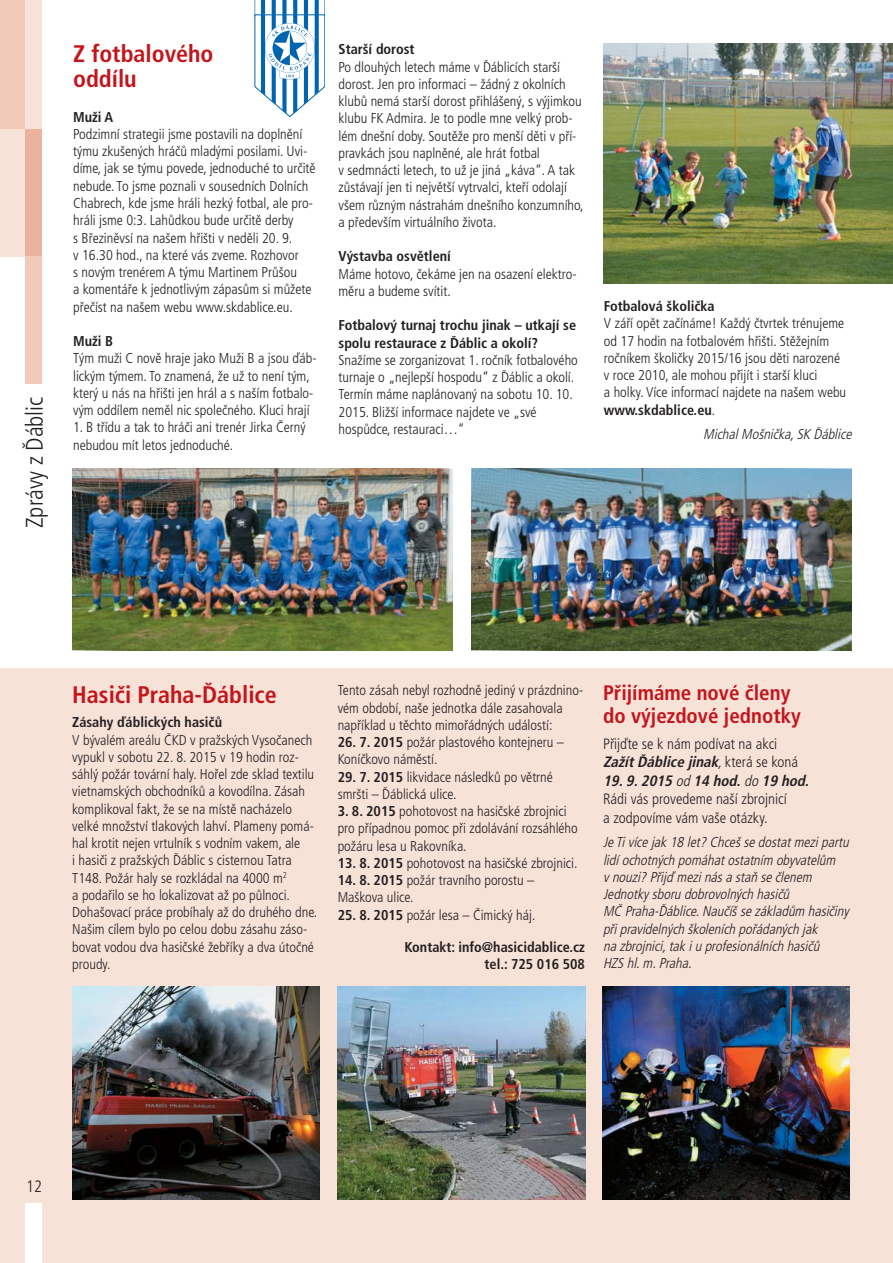
<style>
.page{position:relative;width:893px;height:1263px;background:#fff}
.page>*{position:absolute;margin:0;border:0;box-sizing:border-box;transform-origin:0 0}
.t1{font:700 condensed 24px/25.5px "Frutiger CE";color:#c4151c}
.t2{font:300 condensed 24px "Frutiger CE";color:#231f20}
.t3{font:700 condensed 21px/22.5px "Frutiger CE";color:#c4151c}
.t4{font:300 condensed 16.5px "Frutiger CE";color:#231f20}
.t5{font:300 condensed 15px/18.5px "Frutiger CE";color:#231f20}
.t6{font:300 condensed 14.25px/17.2px "Frutiger CE";color:#231f20}
.t7{font:italic 300 condensed 14.25px/17.2px "Frutiger CE";color:#231f20}
.t8{font:700 condensed 14.25px/17.2px "Frutiger CE";color:#231f20}
.s1{font-weight:700}
.s2{font-weight:700;font-style:italic}
.s3{font-style:italic}
</style>
<div class="page">
<div style="left:0;top:668px;width:893px;height:595px;background:#f7e2d8"></div>
<div style="left:0;top:128px;width:25px;height:129px;background:#f7e2d8"></div>
<div style="left:25px;top:128px;width:17px;height:129px;background:#ebb39e"></div>
<div style="left:0;top:0;width:25px;height:129px;background:#f1cab9"></div>
<div style="left:25px;top:0;width:17px;height:129px;background:#f7e2d8"></div>
<div style="left:25px;top:257px;width:17px;height:127px;background:#f1cab9"></div>
<div style="left:26px;top:1204px;width:16px;height:59px;background:#fff"></div>
<svg style="left:255px;top:0;width:70px;height:117px"></svg>
<img style="left:472px;top:469px;width:379px;height:181px">
<img style="left:72px;top:469px;width:381px;height:181px">
<img style="left:603px;top:44px;width:289px;height:239px">
<img style="left:72px;top:986px;width:247px;height:213px">
<img style="left:338px;top:986px;width:247px;height:213px">
<img style="left:603px;top:986px;width:247px;height:213px">
<h1 class="t2" style="left:23px;top:528px;width:133px;rotate:-90deg">Zprávy z Ďáblic</h1>
<h1 class="t1" style="left:73px;top:42px;width:142px">Z fotbalového oddílu</h1>
<p class="t8" style="left:73px;top:109px;width:42px">Muži A</p>
<p class="t6" style="left:73px;top:126px;width:244px">Podzimní strategii jsme postavili na doplnění týmu zkušených hráčů mladými posilami. Uvi&shy;díme, jak se týmu povede, jednoduché to určitě nebude. To jsme poznali v sousedních Dolních Chabrech, kde jsme hráli hezký fotbal, ale pro&shy;hráli jsme 0:3. Lahůdkou bude určitě derby<br>s Březiněvsí na našem hřišti v neděli 20. 9.<br>v 16.30 hod., na které vás zveme. Rozhovor<br>s novým trenérem A týmu Martinem Průšou<br>a komentáře k jednotlivým zápasům si můžete přečíst na našem webu www.skdablice.eu.</p>
<p class="t8" style="left:73px;top:333px;width:42px">Muži B</p>
<p class="t6" style="left:73px;top:350px;width:245px">Tým muži C nově hraje jako Muži B a jsou ďáb&shy;lickým týmem. To znamená, že už to není tým, který u nás na hřišti jen hrál a s naším fotbalo&shy;vým oddílem neměl nic společného. Kluci hrají</p>
<p class="t6" style="left:73px;top:419px;width:234px">1. B třídu a tak to hráči ani trenér Jirka Černý nebudou mít letos jednoduché.</p>
<p class="t8" style="left:339px;top:42px;width:78px">Starší dorost</p>
<p class="t6" style="left:339px;top:59px;width:247px">Po dlouhých letech máme v Ďáblicích starší dorost. Jen pro informaci – žádný z okolních klubů nemá starší dorost přihlášený, s výjimkou klubu FK Admira. Je to podle mne velký prob&shy;lém dnešní doby. Soutěže pro menší děti v pří&shy;pravkách jsou naplněné, ale hrát fotbal<br>v sedmnácti letech, to už je jiná „káva“. A tak zůstávají jen ti největší vytrvalci, kteří odolají všem různým nástrahám dnešního konzumního, a především virtuálního života.</p>
<p class="t8" style="left:339px;top:249px;width:114px">Výstavba osvětlení</p>
<p class="t6" style="left:339px;top:266px;width:240px">Máme hotovo, čekáme jen na osazení elektro&shy;měru a budeme svítit.</p>
<p class="t8" style="left:339px;top:318px;width:239px">Fotbalový turnaj trochu jinak – utkají se spolu restaurace z Ďáblic a okolí?</p>
<p class="t6" style="left:339px;top:352px;width:241px">Snažíme se zorganizovat 1. ročník fotbalového turnaje o „nejlepší hospodu“ z Ďáblic a okolí.<br>Termín máme naplánovaný na sobotu 10. 10.<br>2015. Bližší informace najdete ve „své hospůdce, restauraci…“</p>
<p class="t8" style="left:604px;top:298px;width:112px">Fotbalová školička</p>
<p class="t6" style="left:604px;top:315px;width:244px">V září opět začínáme! Každý čtvrtek trénujeme od 17 hodin na fotbalovém hřišti. Stěžejním ročníkem školičky 2015/16 jsou děti narozené v roce 2010, ale mohou přijít i starší kluci<br>a holky. Více informací najdete na našem webu <span class="s1">www.skdablice.eu</span>.</p>
<p class="t7" style="left:703px;top:426px;width:153px">MichalMošnička,SK Ďáblice</p>
<h1 class="t1" style="left:72px;top:683px;width:206px">Hasiči Praha-Ďáblice</h1>
<p class="t8" style="left:72px;top:714px;width:151px">Zásahy ďáblických hasičů</p>
<p class="t6" style="left:72px;top:732px;width:247px">V bývalém areálu ČKD v pražských Vysočanech vypukl v sobotu 22. 8. 2015 v 19 hodin roz&shy;sáhlý požár tovární haly. Hořel zde sklad textilu vietnamských obchodníků a kovodílna. Zásah komplikoval fakt, že se na místě nacházelo velké množství tlakových lahví. Plameny pomá&shy;hal krotit nejen vrtulník s vodním vakem, ale<br>i hasiči z pražských Ďáblic s cisternou Tatra T148. Požár haly se rozkládal na 4000 m<sup>2<br></sup>a podařilo se ho lokalizovat až po půlnoci.<br>Dohašovací práce probíhaly až do druhého dne.<br>Našim cílem bylo po celou dobu zásahu záso&shy;bovat vodou dva hasičské žebříky a dva útočné proudy.</p>
<p class="t6" style="left:338px;top:682px;width:247px">Tento zásah nebyl rozhodně jediný v prázdnino&shy;vém období, naše jednotka dále zasahovala například u těchto mimořádných událostí:</p>
<p class="t6" style="left:338px;top:734px;width:228px"><span class="s1">26. 7. 2015</span> požár plastového kontejneru –<br>Koníčkovo náměstí.</p>
<p class="t6" style="left:338px;top:769px;width:217px"><span class="s1">29. 7. 2015</span> likvidace následků po větrné smršti – Ďáblická ulice.</p>
<p class="t6" style="left:338px;top:803px;width:242px"><span class="s1">3. 8. 2015</span> pohotovost na hasičské zbrojnici pro případnou pomoc při zdolávání rozsáhlého požáru lesa u Rakovníka.</p>
<p class="t6" style="left:338px;top:855px;width:241px"><span class="s1">13. 8. 2015</span> pohotovost na hasičské zbrojnici.</p>
<p class="t6" style="left:338px;top:872px;width:198px"><span class="s1">14. 8. 2015</span> požár travního porostu –<br>Maškova ulice.</p>
<p class="t6" style="left:338px;top:907px;width:199px"><span class="s1">25. 8. 2015</span> požár lesa – Čimický háj.</p>
<p class="t8" style="left:405px;top:939px;width:182px;text-align:right">Kontakt: info@hasicidablice.cz tel.: 725 016 508</p>
<h2 class="t3" style="left:603px;top:683px;width:199px">Přijímáme nové členy do výjezdové jednotky</h2>
<p class="t5" style="left:603px;top:735px;width:211px">Přijďte se k nám podívat na akci<br><span class="s2">ZažítĎáblice jinak</span><span class="s3">,</span>k t e r á s e k o n á<br><span class="s2">19.9.2015</span> <span class="s3">od</span> <span class="s2">14 hod.</span> <span class="s3">do</span> <span class="s2">19 hod.<br></span>Rádi vás provedeme naší zbrojnicí<br>a zodpovíme vám vaše otázky.</p>
<p class="t7" style="left:603px;top:834px;width:250px">JeTivícejak18 let? Chcešsedostatmezipartu lidíochotných pomáhatostatním obyvatelům<br>v nouzi? Přijď mezinása staň sečlenem Jednotkysboru dobrovolných hasičů<br>MČ Praha-Ďáblice.Naučíšsezákladům hasičiny připravidelných školeních pořádaných jak<br>na zbrojnici,taki u profesionálních hasičů HZShl. m.Praha.</p>
<p class="t4" style="left:26px;top:1178px;width:17px">12</p>
</div>
